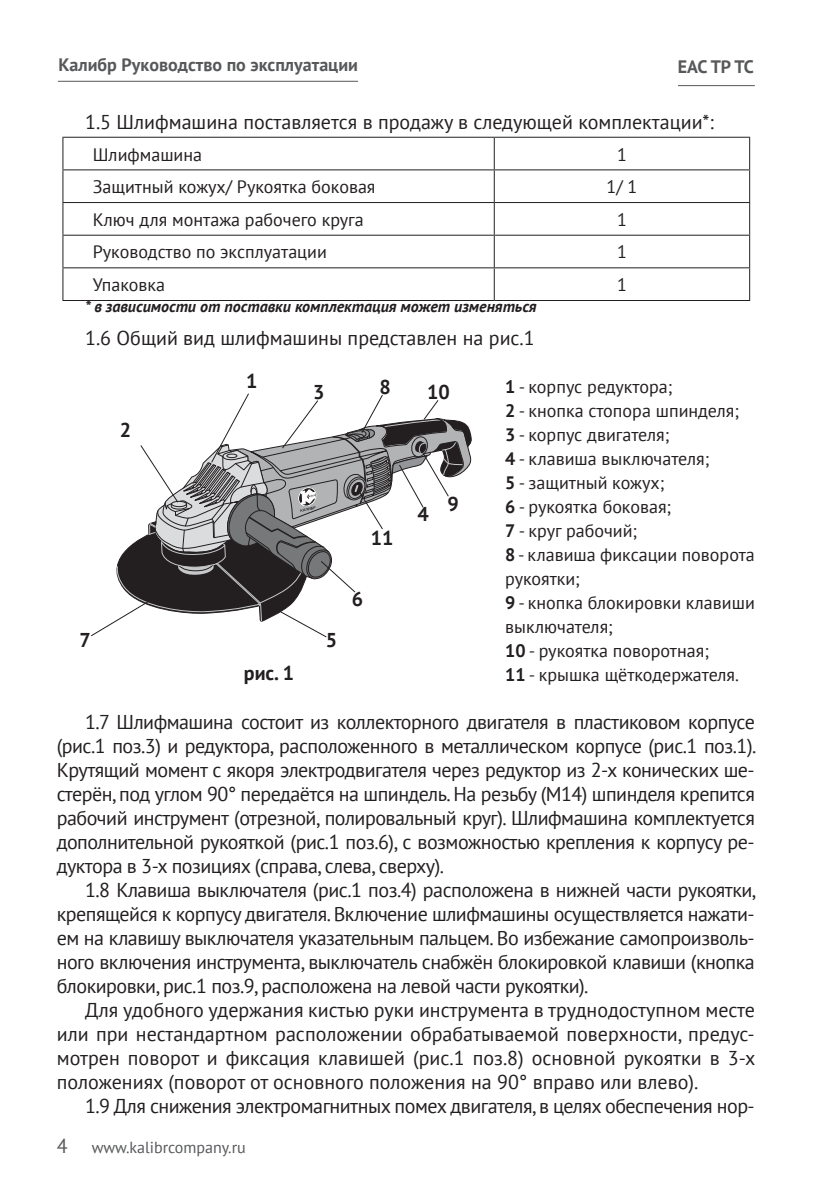
<style>
.page{position:relative;width:840px;height:1191px;background:#fff}
.page>*{position:absolute;margin:0;border:0;box-sizing:border-box;transform-origin:0 0}
.Paragraph{font:20px/24px "PT Sans";letter-spacing:-.025em;color:#231f20;text-align:justify}
.Paragraph-2{font:20px "PT Sans";color:#231f20}
.t1{font:700 20px "PT Sans";color:#231f20}
.Paragraph-3{font:18px/24px "PT Sans";color:#231f20}
.t2{font:700 18px "PT Sans";color:#57585a}
.t3{font:italic 700 16px "PT Sans";color:#231f20}
.t4{font:16px "PT Sans";color:#57585a}
.s1{font-weight:700}
.s2{font-size:20px}
</style>
<div class="page">
<hr style="left:58px;top:81px;width:300px;height:1px;background:#57585a">
<hr style="left:677px;top:85px;width:77px;height:1px;background:#57585a">
<hr style="left:62px;top:137px;width:432px;height:1px;background:#231f20">
<hr style="left:62px;top:138px;width:1px;height:31px;background:#231f20">
<hr style="left:494px;top:137px;width:255px;height:1px;background:#231f20">
<hr style="left:493px;top:138px;width:1px;height:31px;background:#231f20">
<hr style="left:748px;top:138px;width:1px;height:31px;background:#231f20">
<hr style="left:62px;top:169px;width:432px;height:1px;background:#231f20">
<hr style="left:62px;top:170px;width:1px;height:32px;background:#231f20">
<hr style="left:494px;top:169px;width:255px;height:1px;background:#231f20">
<hr style="left:493px;top:170px;width:1px;height:32px;background:#231f20">
<hr style="left:748px;top:170px;width:1px;height:32px;background:#231f20">
<hr style="left:62px;top:202px;width:432px;height:1px;background:#231f20">
<hr style="left:62px;top:203px;width:1px;height:32px;background:#231f20">
<hr style="left:494px;top:202px;width:255px;height:1px;background:#231f20">
<hr style="left:493px;top:203px;width:1px;height:32px;background:#231f20">
<hr style="left:748px;top:203px;width:1px;height:32px;background:#231f20">
<hr style="left:62px;top:235px;width:432px;height:1px;background:#231f20">
<hr style="left:62px;top:236px;width:1px;height:31px;background:#231f20">
<hr style="left:494px;top:235px;width:255px;height:1px;background:#231f20">
<hr style="left:493px;top:236px;width:1px;height:31px;background:#231f20">
<hr style="left:748px;top:236px;width:1px;height:31px;background:#231f20">
<hr style="left:62px;top:267px;width:432px;height:1px;background:#231f20">
<hr style="left:62px;top:268px;width:1px;height:32px;background:#231f20">
<hr style="left:494px;top:267px;width:255px;height:1px;background:#231f20">
<hr style="left:493px;top:268px;width:1px;height:32px;background:#231f20">
<hr style="left:748px;top:268px;width:1px;height:32px;background:#231f20">
<hr style="left:62px;top:300px;width:432px;height:1px;background:#231f20">
<hr style="left:494px;top:300px;width:255px;height:1px;background:#231f20">
<svg style="left:91px;top:393px;width:381px;height:245px"></svg>
<p class="t2" style="left:58px;top:52px;width:301px">Калибр Руководство по эксплуатации</p>
<p class="t2" style="left:677px;top:55px;width:78px">EAC ТР ТС</p>
<p class="Paragraph-2" style="left:85px;top:109px;width:630px">1.5 Шлифмашина поставляется в продажу в следующей комплектации*:</p>
<p class="Paragraph-3" style="left:93px;top:142px;width:111px">Шлифмашина</p>
<p class="Paragraph-3" style="left:616px;top:142px;width:11px">1</p>
<p class="Paragraph-3" style="left:93px;top:174px;width:284px">Защитный кожух/ Рукоятка боковая</p>
<p class="Paragraph-3" style="left:606px;top:174px;width:32px">1/ 1</p>
<p class="Paragraph-3" style="left:93px;top:207px;width:272px">Ключ для монтажа рабочего круга</p>
<p class="Paragraph-3" style="left:616px;top:207px;width:11px">1</p>
<p class="Paragraph-3" style="left:93px;top:240px;width:235px">Руководство по эксплуатации</p>
<p class="Paragraph-3" style="left:616px;top:240px;width:11px">1</p>
<p class="Paragraph-3" style="left:93px;top:272px;width:74px">Упаковка</p>
<p class="Paragraph-3" style="left:616px;top:272px;width:11px">1</p>
<p class="t3" style="left:85px;top:296px;width:452px">* в зависимости от поставки комплектация может изменяться</p>
<p class="Paragraph-2" style="left:85px;top:325px;width:451px">1.6 Общий вид шлифмашины представлен на рис.1</p>
<p class="t1" style="left:120px;top:417px;width:13px">2</p>
<p class="t1" style="left:246px;top:368px;width:13px">1</p>
<p class="t1" style="left:313px;top:378px;width:13px">3</p>
<p class="t1" style="left:379px;top:374px;width:13px">8</p>
<p class="t1" style="left:370px;top:524px;width:24px">11</p>
<p class="t1" style="left:352px;top:586px;width:13px">6</p>
<p class="t1" style="left:79px;top:627px;width:13px">7</p>
<p class="t1" style="left:325px;top:627px;width:13px">5</p>
<p class="t1" style="left:244px;top:659px;width:52px">рис. 1</p>
<p class="t1" style="left:427px;top:379px;width:24px">10</p>
<p class="t1" style="left:417px;top:500px;width:13px">4</p>
<p class="t1" style="left:447px;top:491px;width:13px">9</p>
<p class="Paragraph-3" style="left:505px;top:374px;width:169px"><span class="s1">1</span> - корпус редуктора;</p>
<p class="Paragraph-3" style="left:505px;top:398px;width:235px"><span class="s1">2</span> - кнопка стопора шпинделя;</p>
<p class="Paragraph-3" style="left:505px;top:422px;width:165px"><span class="s1">3</span> - корпус двигателя;</p>
<p class="Paragraph-3" style="left:505px;top:446px;width:205px"><span class="s1">4</span> - клавиша выключателя;</p>
<p class="Paragraph-3" style="left:505px;top:470px;width:161px"><span class="s1">5</span> - защитный кожух;</p>
<p class="Paragraph-3" style="left:505px;top:494px;width:167px"><span class="s1">6</span> - рукоятка боковая;</p>
<p class="Paragraph-3" style="left:505px;top:518px;width:133px"><span class="s1">7</span> - круг рабочий;</p>
<p class="Paragraph-3" style="left:505px;top:542px;width:251px"><span class="s1">8</span> - клавиша фиксации поворота рукоятки;</p>
<p class="Paragraph-3" style="left:505px;top:590px;width:251px"><span class="s1">9</span> - кнопка блокировки клавиши выключателя;</p>
<p class="Paragraph-3" style="left:505px;top:638px;width:205px"><span class="s1">10</span> - рукоятка поворотная;</p>
<p class="Paragraph-3" style="left:505px;top:662px;width:235px"><span class="s1">11</span> - крышка щёткодержателя.</p>
<p class="Paragraph" style="left:57px;top:709px;width:700px;text-indent:28px">1.7 Шлифмашина состоит из коллекторного двигателя в пластиковом корпусе (рис.1 поз.3) и редуктора, расположенного в металлическом корпусе (рис.1 поз.1).<br>Крутящий момент с якоря электродвигателя через редуктор из 2-х конических ше&shy;стерён, под углом 90° передаётся на шпиндель. На резьбу (М14) шпинделя крепится рабочий инструмент (отрезной, полировальный круг). Шлифмашина комплектуется дополнительной рукояткой (рис.1 поз.6), с возможностью крепления к корпусу ре&shy;дуктора в 3-х позициях (справа, слева, сверху).</p>
<p class="Paragraph" style="left:57px;top:877px;width:700px;text-indent:28px">1.8 Клавиша выключателя (рис.1 поз.4) расположена в нижней части рукоятки, крепящейся к корпусу двигателя. Включение шлифмашины осуществляется нажати&shy;ем на клавишу выключателя указательным пальцем. Во избежание самопроизволь&shy;ного включения инструмента, выключатель снабжён блокировкой клавиши (кнопка блокировки, рис.1 поз.9, расположена на левой части рукоятки).</p>
<p class="Paragraph" style="left:57px;top:997px;width:699px;text-indent:28px">Для удобного удержания кистью руки инструмента в труднодоступном месте или при нестандартном расположении обрабатываемой поверхности, предус&shy;мотрен поворот и фиксация клавишей (рис.1 поз.8) основной рукоятки в 3-х положениях (поворот от основного положения на 90° вправо или влево).</p>
<p class="Paragraph" style="left:85px;top:1093px;width:670px">1.9 Для снижения электромагнитных помех двигателя, в целях обеспечения нор-</p>
<p class="t4" style="left:57px;top:1136px;width:190px"><span class="s2">4</span> www.kalibrcompany.ru</p>
</div>
